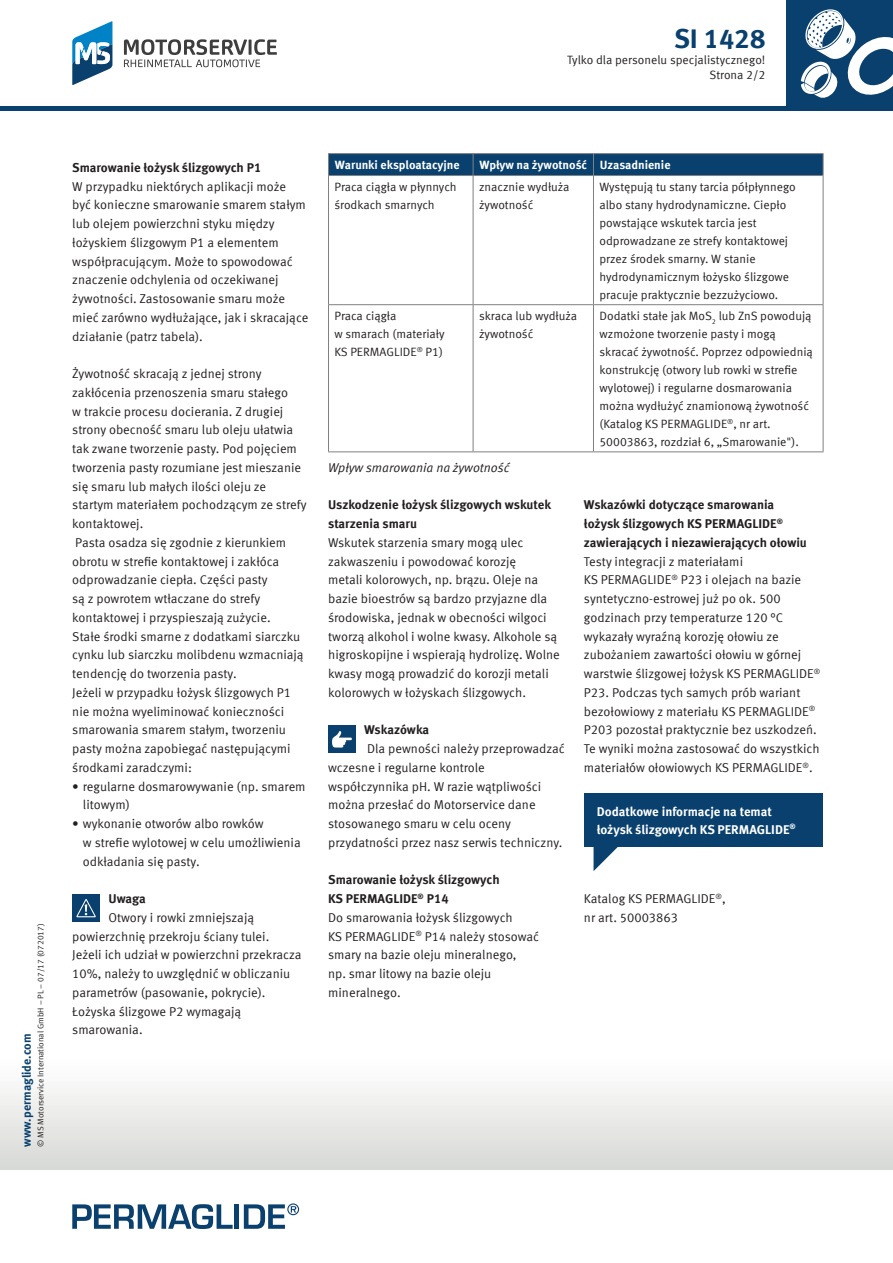
<style>
.page{position:relative;width:893px;height:1263px;background:#fff}
.page>*{position:absolute;margin:0;border:0;box-sizing:border-box;transform-origin:0 0}
.t1{font:700 27px "Meta Offc Pro";color:#09406e}
._10_Fließtext{font:12.75px/18.8px "Meta Offc Pro Norm";color:#231f20}
._10_Fließtext-2{font:700 12.75px/18.8px "Meta Offc Pro";letter-spacing:-.005em;color:#231f20}
._10_Fließtext-3{font:700 12.75px/18px "Meta Offc Pro";color:#fff}
.Bildunterschrift{font:12.75px "Meta Offc Pro Norm Ita";color:#231f20}
.Tabelle_Fließtext{font:12px/18px "Meta Offc Pro Norm";color:#231f20}
.Tabelle_Headline{font:700 12px "Meta Offc Pro";color:#fff}
.t2{font:700 12px "Meta Offc Pro";color:#09406e}
.Meta_8pt_normal{font:12px "Meta Offc Pro Norm";letter-spacing:-.005em;color:#231f20}
.t3{font:8.25px "Meta Offc Pro Norm";color:#231f20}
</style>
<div class="page">
<div style="left:0;top:106px;width:893px;height:5px;background:#09406e"></div>
<div style="left:0;top:1054px;width:893px;height:115px;background:linear-gradient(to bottom,#fff,#d8d9d6)"></div>
<div style="left:787px;top:0;width:106px;height:106px;background:#09406e"></div>
<svg style="left:801px;top:9px;width:92px;height:89px"></svg>
<svg style="left:72px;top:1204px;width:161px;height:25px"></svg>
<div style="left:234px;top:1204px;width:5px;height:25px;background:#09406e"></div>
<svg style="left:244px;top:1203px;width:55px;height:26px"></svg>
<svg style="left:124px;top:39px;width:153px;height:28px"></svg>
<svg style="left:72px;top:21px;width:40px;height:64px"></svg>
<svg style="left:329px;top:176px;width:494px;height:275px"></svg>
<hr style="left:328px;top:153px;width:145px;height:1px;background:#808083">
<hr style="left:473px;top:153px;width:120px;height:1px;background:#808083">
<hr style="left:593px;top:153px;width:230px;height:1px;background:#808083">
<svg style="left:328px;top:154px;width:496px;height:22px;background:#0f436f"></svg>
<hr style="left:328px;top:176px;width:1px;height:128px;background:#808083">
<hr style="left:473px;top:176px;width:1px;height:128px;background:#808083">
<hr style="left:593px;top:176px;width:1px;height:128px;background:#808083">
<hr style="left:823px;top:176px;width:1px;height:128px;background:#808083">
<hr style="left:328px;top:304px;width:145px;height:1px;background:#808083">
<hr style="left:328px;top:305px;width:1px;height:146px;background:#808083">
<hr style="left:473px;top:304px;width:120px;height:1px;background:#808083">
<hr style="left:473px;top:305px;width:1px;height:146px;background:#808083">
<hr style="left:593px;top:304px;width:230px;height:1px;background:#808083">
<hr style="left:593px;top:305px;width:1px;height:146px;background:#808083">
<hr style="left:823px;top:305px;width:1px;height:146px;background:#808083">
<hr style="left:328px;top:451px;width:145px;height:1px;background:#808083">
<hr style="left:473px;top:451px;width:120px;height:1px;background:#808083">
<hr style="left:593px;top:451px;width:230px;height:1px;background:#808083">
<div style="left:72px;top:894px;width:28px;height:28px;background:#09406e"></div>
<svg style="left:76px;top:899px;width:20px;height:18px"></svg>
<div style="left:328px;top:725px;width:28px;height:28px;background:#09406e"></div>
<svg style="left:332px;top:731px;width:20px;height:16px"></svg>
<div style="left:584px;top:793px;width:238px;height:53px;background:#09406e"></div>
<svg style="left:594px;top:846px;width:25px;height:25px"></svg>
<h1 class="t1" style="left:674px;top:18px;width:93px">SI 1428</h1>
<p class="Tabelle_Fließtext" style="left:567px;top:50px;width:200px">Tylko dla personelu specjalistycznego!</p>
<p class="Meta_8pt_normal" style="left:709px;top:66px;width:57px">Strona 2/2</p>
<p class="t3" style="left:34px;top:1147px;width:225px;rotate:-90deg">© MS Motorservice International GmbH – PL – 07/17 (072017)</p>
<p class="t2" style="left:17px;top:1147px;width:115px;rotate:-90deg">www.permaglide.com</p>
<p class="_10_Fließtext-2" style="left:72px;top:157px;width:191px">Smarowanie łożysk ślizgowych P1</p>
<p class="_10_Fließtext" style="left:72px;top:176px;width:238px">W przypadku niektórych aplikacji może<br>być konieczne smarowanie smarem stałym lub olejem powierzchni styku między łożyskiem ślizgowym P1 a elementem współpracującym. Może to spowodować znaczenie odchylenia od oczekiwanej żywotności. Zastosowanie smaru może mieć zarówno wydłużające, jak i skracające działanie (patrz tabela).</p>
<p class="_10_Fließtext" style="left:72px;top:363px;width:236px">Żywotność skracają z jednej strony zakłócenia przenoszenia smaru stałego<br>w trakcie procesu docierania. Z drugiej strony obecność smaru lub oleju ułatwia tak zwane tworzenie pasty. Pod pojęciem tworzenia pasty rozumiane jest mieszanie się smaru lub małych ilości oleju ze startym materiałem pochodzącym ze strefy kontaktowej.</p>
<p class="_10_Fließtext" style="left:72px;top:532px;width:233px">Pasta osadza się zgodnie z kierunkiem obrotu w strefie kontaktowej i zakłóca odprowadzanie ciepła. Części pasty<br>są z powrotem wtłaczane do strefy kontaktowej i przyspieszają zużycie.<br>Stałe środki smarne z dodatkami siarczku cynku lub siarczku molibdenu wzmacniają tendencję do tworzenia pasty.</p>
<p class="_10_Fließtext" style="left:72px;top:682px;width:220px">Jeżeli w przypadku łożysk ślizgowych P1 nie można wyeliminować konieczności smarowania smarem stałym, tworzeniu pasty można zapobiegać następującymi środkami zaradczymi:</p>
<p class="_10_Fließtext" style="left:83px;top:776px;width:224px;text-indent:-11px">• regularne dosmarowywanie (np. smarem litowym)</p>
<p class="_10_Fließtext" style="left:83px;top:813px;width:219px;text-indent:-11px">• wykonanie otworów albo rowków<br>w strefie wylotowej w celu umożliwienia odkładania się pasty.</p>
<p class="_10_Fließtext-2" style="left:108px;top:888px;width:39px">Uwaga</p>
<p class="_10_Fließtext" style="left:72px;top:907px;width:231px;text-indent:36px">Otwory i rowki zmniejszają powierzchnię przekroju ściany tulei.<br>Jeżeli ich udział w powierzchni przekracza 10%, należy to uwzględnić w obliczaniu parametrów (pasowanie, pokrycie).</p>
<p class="_10_Fließtext" style="left:72px;top:1001px;width:170px">Łożyska ślizgowe P2 wymagają smarowania.</p>
<p class="Tabelle_Headline" style="left:335px;top:156px;width:126px">Warunki eksploatacyjne</p>
<p class="Tabelle_Headline" style="left:479px;top:156px;width:109px">Wpływ na żywotność</p>
<p class="Tabelle_Headline" style="left:600px;top:156px;width:72px">Uzasadnienie</p>
<p class="Tabelle_Fließtext" style="left:334px;top:177px;width:124px">Praca ciągła w płynnych środkach smarnych</p>
<p class="Tabelle_Fließtext" style="left:479px;top:177px;width:92px">znacznie wydłuża żywotność</p>
<p class="Tabelle_Fließtext" style="left:599px;top:177px;width:198px">Występują tu stany tarcia półpłynnego albo stany hydrodynamiczne. Ciepło powstające wskutek tarcia jest odprowadzane ze strefy kontaktowej przez środek smarny. W stanie hydrodynamicznym łożysko ślizgowe pracuje praktycznie bezzużyciowo.</p>
<p class="Tabelle_Fließtext" style="left:334px;top:306px;width:112px">Praca ciągła<br>w smarach (materiały<br>KS PERMAGLIDE<sup>®</sup> P1)</p>
<p class="Tabelle_Fließtext" style="left:479px;top:306px;width:100px">skraca lub wydłuża żywotność</p>
<p class="Tabelle_Fließtext" style="left:599px;top:306px;width:215px">Dodatki stałe jak MoS<sub>2</sub> lub ZnS powodują wzmożone tworzenie pasty i mogą skracać żywotność. Poprzez odpowiednią konstrukcję (otwory lub rowki w strefie wylotowej) i regularne dosmarowania można wydłużyć znamionową żywotność (Katalog KS PERMAGLIDE<sup>®</sup>, nr art.<br>50003863, rozdział 6, „Smarowanie").</p>
<p class="Bildunterschrift" style="left:328px;top:458px;width:183px">Wpływ smarowania na żywotność</p>
<p class="_10_Fließtext-2" style="left:328px;top:495px;width:225px">Uszkodzenie łożysk ślizgowych wskutek starzenia smaru</p>
<p class="_10_Fließtext" style="left:328px;top:532px;width:233px">Wskutek starzenia smary mogą ulec zakwaszeniu i powodować korozję<br>metali kolorowych, np. brązu. Oleje na bazie bioestrów są bardzo przyjazne dla środowiska, jednak w obecności wilgoci tworzą alkohol i wolne kwasy. Alkohole są higroskopijne i wspierają hydrolizę. Wolne kwasy mogą prowadzić do korozji metali kolorowych w łożyskach ślizgowych.</p>
<p class="_10_Fließtext-2" style="left:364px;top:720px;width:66px">Wskazówka</p>
<p class="_10_Fließtext" style="left:328px;top:738px;width:238px;text-indent:39px">Dla pewności należy przeprowadzać wczesne i regularne kontrole współczynnika pH. W razie wątpliwości można przesłać do Motorservice dane stosowanego smaru w celu oceny przydatności przez nasz serwis techniczny.</p>
<p class="_10_Fließtext-2" style="left:328px;top:870px;width:173px">Smarowanie łożysk ślizgowych<br>KS PERMAGLIDE<sup>®</sup> P14</p>
<p class="_10_Fließtext" style="left:328px;top:907px;width:213px">Do smarowania łożysk ślizgowych<br>KS PERMAGLIDE<sup>®</sup> P14 należy stosować smary na bazie oleju mineralnego,<br>np. smar litowy na bazie oleju mineralnego.</p>
<p class="_10_Fließtext-2" style="left:584px;top:495px;width:224px">Wskazówki dotyczące smarowania łożysk ślizgowych KS PERMAGLIDE<sup>® </sup>zawierających i niezawierających ołowiu</p>
<p class="_10_Fließtext" style="left:584px;top:551px;width:238px">Testy integracji z materiałami<br>KS PERMAGLIDE<sup>®</sup> P23 i olejach na bazie syntetyczno-estrowej już po ok. 500 godzinach przy temperaturze 120 °C wykazały wyraźną korozję ołowiu ze zubożaniem zawartości ołowiu w górnej warstwie ślizgowej łożysk KS PERMAGLIDE<sup>® </sup>P23. Podczas tych samych prób wariant bezołowiowy z materiału KS PERMAGLIDE<sup>® </sup>P203 pozostał praktycznie bez uszkodzeń.<br>Te wyniki można zastosować do wszystkich materiałów ołowiowych KS PERMAGLIDE<sup>®</sup>.</p>
<p class="_10_Fließtext-3" style="left:597px;top:801px;width:200px">Dodatkowe informacje na temat łożysk ślizgowych KS PERMAGLIDE<sup>®</sup></p>
<p class="_10_Fließtext" style="left:584px;top:888px;width:143px">Katalog KS PERMAGLIDE<sup>®</sup>,</p>
<p class="_10_Fließtext" style="left:584px;top:907px;width:96px">nr art. 50003863</p>
</div>
